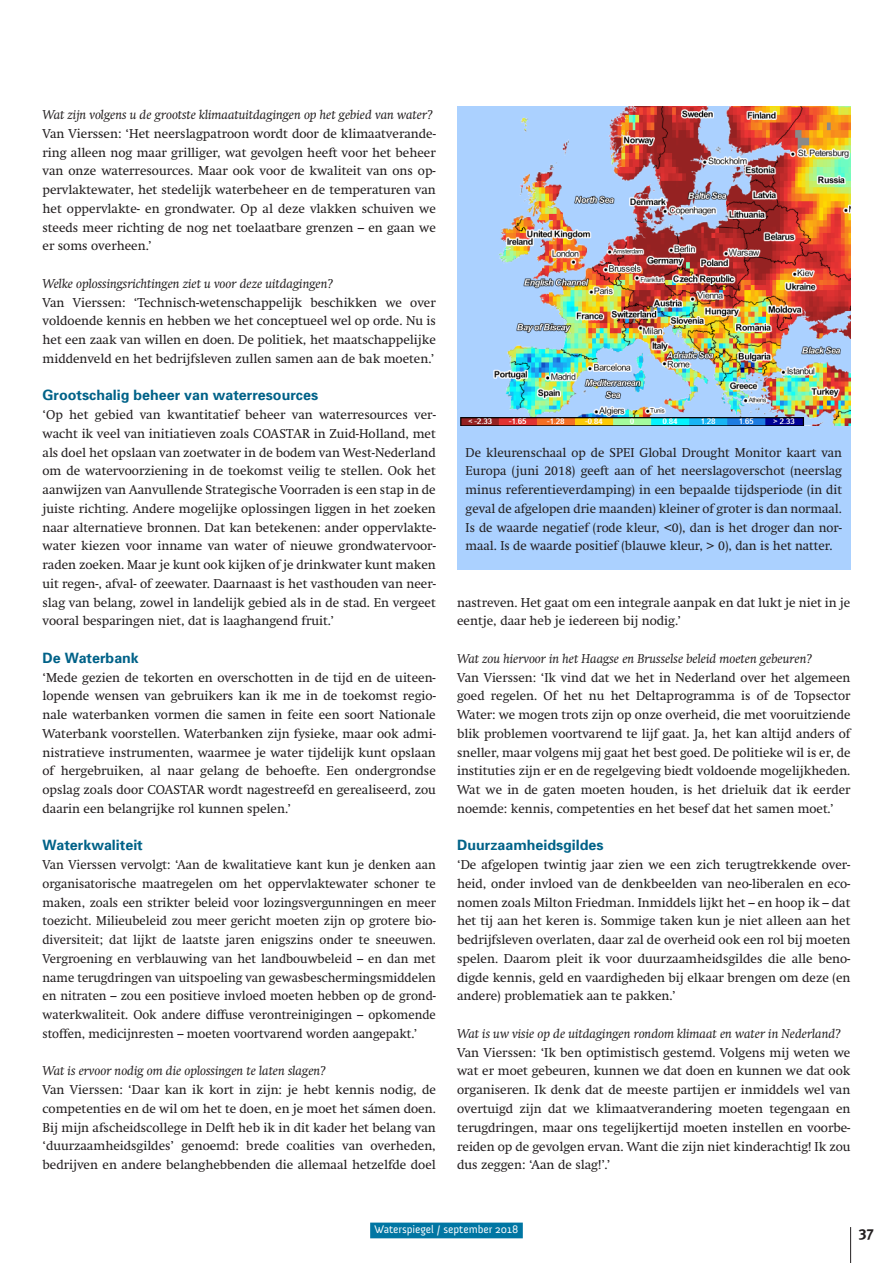
<style>
.page{position:relative;width:893px;height:1263px;background:#fff}
.page>*{position:absolute;margin:0;border:0;box-sizing:border-box;transform-origin:0 0}
.t1{font:700 15px "Meta Plus";color:#231f20}
.t2{font:700 14.25px "Univers";color:#006288}
.t3{font:12.75px/18.8px "Swift";color:#231f20;text-align:justify}
.t4{font:italic 12.75px "Swift";color:#231f20}
.t5{font:11.25px "Anivers";color:#fff}
</style>
<div class="page">
<hr style="left:850px;top:1227px;width:1px;height:36px;background:#231f20">
<div style="left:370px;top:1222px;width:153px;height:16px;background:#0076a3"></div>
<img style="left:457px;top:106px;width:393px;height:320px">
<div style="left:457px;top:426px;width:393px;height:144px;background:#abd1ff"></div>
<p class="t4" style="left:43px;top:107px;width:392px">Wat zijn volgens u de grootste klimaatuitdagingen op het gebied van water?</p>
<p class="t3" style="left:43px;top:124px;width:395px">Van Vierssen: ‘Het neerslagpatroon wordt door de klimaatverande&shy;ring alleen nog maar grilliger, wat gevolgen heeft voor het beheer van onze waterresources. Maar ook voor de kwaliteit van ons op&shy;pervlaktewater, het stedelijk waterbeheer en de temperaturen van het oppervlakte- en grondwater. Op al deze vlakken schuiven we steeds meer richting de nog net toelaatbare grenzen – en gaan we er soms overheen.’</p>
<p class="t4" style="left:43px;top:276px;width:293px">Welke oplossingsrichtingen ziet u voor deze uitdagingen?</p>
<p class="t3" style="left:43px;top:293px;width:395px">Van Vierssen: ‘Technisch-wetenschappelijk beschikken we over voldoende kennis en hebben we het conceptueel wel op orde. Nu is het een zaak van willen en doen. De politiek, het maatschappelijke middenveld en het bedrijfsleven zullen samen aan de bak moeten.’</p>
<p class="t2" style="left:43px;top:386px;width:277px">Grootschalig beheer van waterresources</p>
<p class="t3" style="left:43px;top:405px;width:395px">‘Op het gebied van kwantitatief beheer van waterresources ver&shy;wacht ik veel van initiatieven zoals COASTAR in Zuid-Holland, met als doel het opslaan van zoetwater in de bodem van West-Nederland om de watervoorziening in de toekomst veilig te stellen. Ook het aanwijzen van Aanvullende Strategische Voorraden is een stap in de juiste richting. Andere mogelijke oplossingen liggen in het zoeken naar alternatieve bronnen. Dat kan betekenen: ander oppervlakte&shy;water kiezen voor inname van water of nieuwe grondwatervoor&shy;raden zoeken. Maar je kunt ook kijken of je drinkwater kunt maken uit regen-, afval- of zeewater. Daarnaast is het vasthouden van neer&shy;slag van belang, zowel in landelijk gebied als in de stad. En vergeet vooral besparingen niet, dat is laaghangend fruit.’</p>
<p class="t2" style="left:43px;top:649px;width:98px">De Waterbank</p>
<p class="t3" style="left:43px;top:668px;width:395px">‘Mede gezien de tekorten en overschotten in de tijd en de uiteen&shy;lopende wensen van gebruikers kan ik me in de toekomst regio&shy;nale waterbanken vormen die samen in feite een soort Nationale Waterbank voorstellen. Waterbanken zijn fysieke, maar ook admi&shy;nistratieve instrumenten, waarmee je water tijdelijk kunt opslaan of hergebruiken, al naar gelang de behoefte. Een ondergrondse opslag zoals door COASTAR wordt nagestreefd en gerealiseerd, zou daarin een belangrijke rol kunnen spelen.’</p>
<p class="t2" style="left:43px;top:836px;width:102px">Waterkwaliteit</p>
<p class="t3" style="left:43px;top:855px;width:395px">Van Vierssen vervolgt: ‘Aan de kwalitatieve kant kun je denken aan organisatorische maatregelen om het oppervlaktewater schoner te maken, zoals een strikter beleid voor lozingsvergunningen en meer toezicht. Milieubeleid zou meer gericht moeten zijn op grotere bio&shy;diversiteit; dat lijkt de laatste jaren enigszins onder te sneeuwen.<br>Vergroening en verblauwing van het landbouwbeleid – en dan met name terugdringen van uitspoeling van gewasbeschermingsmiddelen en nitraten – zou een positieve invloed moeten hebben op de grond&shy;waterkwaliteit. Ook andere diffuse verontreinigingen – opkomende stoffen, medicijnresten – moeten voortvarend worden aangepakt.’</p>
<p class="t4" style="left:43px;top:1063px;width:285px">Wat is ervoor nodig om die oplossingen te laten slagen?</p>
<p class="t3" style="left:43px;top:1080px;width:395px">Van Vierssen: ‘Daar kan ik kort in zijn: je hebt kennis nodig, de competenties en de wil om het te doen, en je moet het sámen doen.<br>Bij mijn afscheidscollege in Delft heb ik in dit kader het belang van ‘duurzaamheidsgildes’ genoemd: brede coalities van overheden, bedrijven en andere belanghebbenden die allemaal hetzelfde doel</p>
<p class="t3" style="left:466px;top:443px;width:378px">De kleurenschaal op de SPEI Global Drought Monitor kaart van Europa (juni 2018) geeft aan of het neerslagoverschot (neerslag minus referentieverdamping) in een bepaalde tijdsperiode (in dit geval de afgelopen drie maanden) kleiner of groter is dan normaal.<br>Is de waarde negatief (rode kleur, &lt;0), dan is het droger dan nor&shy;maal. Is de waarde positief (blauwe kleur, &gt; 0), dan is het natter.</p>
<p class="t3" style="left:457px;top:593px;width:395px">nastreven. Het gaat om een integrale aanpak en dat lukt je niet in je eentje, daar heb je iedereen bij nodig.’</p>
<p class="t4" style="left:457px;top:651px;width:357px">Wat zou hiervoor in het Haagse en Brusselse beleid moeten gebeuren?</p>
<p class="t3" style="left:457px;top:668px;width:395px">Van Vierssen: ‘Ik vind dat we het in Nederland over het algemeen goed regelen. Of het nu het Deltaprogramma is of de Topsector Water: we mogen trots zijn op onze overheid, die met vooruitziende blik problemen voortvarend te lijf gaat. Ja, het kan altijd anders of sneller, maar volgens mij gaat het best goed. De politieke wil is er, de instituties zijn er en de regelgeving biedt voldoende mogelijkheden.<br>Wat we in de gaten moeten houden, is het drieluik dat ik eerder noemde: kennis, competenties en het besef dat het samen moet.’</p>
<p class="t2" style="left:457px;top:836px;width:148px">Duurzaamheidsgildes</p>
<p class="t3" style="left:457px;top:855px;width:395px">‘De afgelopen twintig jaar zien we een zich terugtrekkende over&shy;heid, onder invloed van de denkbeelden van neo-liberalen en eco&shy;nomen zoals Milton Friedman. Inmiddels lijkt het – en hoop ik – dat het tij aan het keren is. Sommige taken kun je niet alleen aan het bedrijfsleven overlaten, daar zal de overheid ook een rol bij moeten spelen. Daarom pleit ik voor duurzaamheidsgildes die alle beno&shy;digde kennis, geld en vaardigheden bij elkaar brengen om deze (en andere) problematiek aan te pakken.’</p>
<p class="t4" style="left:457px;top:1026px;width:386px">Wat is uw visie op de uitdagingen rondom klimaat en water in Nederland?</p>
<p class="t3" style="left:457px;top:1043px;width:395px">Van Vierssen: ‘Ik ben optimistisch gestemd. Volgens mij weten we wat er moet gebeuren, kunnen we dat doen en kunnen we dat ook organiseren. Ik denk dat de meeste partijen er inmiddels wel van overtuigd zijn dat we klimaatverandering moeten tegengaan en terugdringen, maar ons tegelijkertijd moeten instellen en voorbe&shy;reiden op de gevolgen ervan. Want die zijn niet kinderachtig! Ik zou dus zeggen: ‘Aan de slag!’.’</p>
<p class="t5" style="left:374px;top:1223px;width:146px">Waterspiegel / september 2018</p>
<p class="t1" style="left:859px;top:1223px;width:16px">37</p>
</div>
